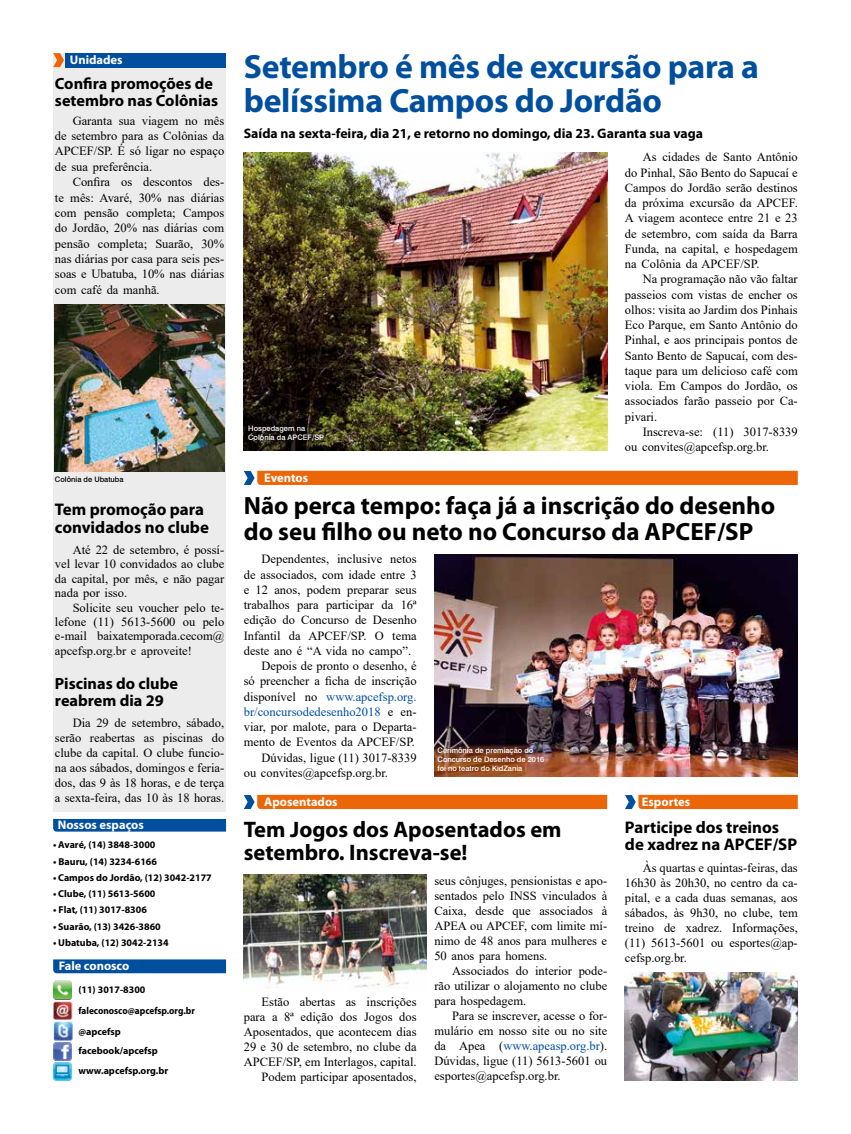
<style>
.page{position:relative;width:851px;height:1134px;background:#fff}
.page>*{position:absolute;margin:0;border:0;box-sizing:border-box;transform-origin:0 0}
.t1{font:700 33.75px/33.8px "Myriad Pro";letter-spacing:-.01em;color:#004f9f}
.t2{font:700 25px/26.2px "Myriad Pro";color:#000}
.t3{font:700 22.5px/23.1px "Myriad Pro";color:#000}
.t4{font:700 16.88px/17.5px "Myriad Pro";color:#000}
.t5{font:700 16.25px/16.9px "Myriad Pro";color:#000}
.t6{font:700 13.75px "Myriad Pro";color:#000}
.t7{font:12.5px/15px "Times New Roman";color:#000;text-align:justify}
.t8{font:700 12.5px "Myriad Pro";color:#fff}
.t9{font:12.5px "Times New Roman";color:#004f9f}
.t10{font:700 10px/20.1px "Myriad Pro";color:#000}
.t11{font:500 7.5px/9px "Swiss 721 BT";color:#fff}
.t12{font:500 7.5px "Swiss 721 BT";color:#000}
.s1{color:#000}
.s2{color:#004f9f}
</style>
<div class="page">
<img style="left:434px;top:555px;width:363px;height:221px">
<div style="left:53px;top:53px;width:173px;height:759px;background:#ececec"></div>
<div style="left:65px;top:53px;width:161px;height:15px;background:#004f9f"></div>
<svg style="left:53px;top:53px;width:11px;height:14px"></svg>
<svg style="left:53px;top:819px;width:173px;height:13px;background:#0754a1"></svg>
<svg style="left:53px;top:959px;width:173px;height:14px;background:#0854a2"></svg>
<img style="left:54px;top:981px;width:18px;height:18px">
<img style="left:53px;top:1001px;width:19px;height:19px">
<img style="left:53px;top:1022px;width:19px;height:18px">
<img style="left:54px;top:1042px;width:17px;height:18px">
<img style="left:54px;top:1063px;width:17px;height:17px">
<div style="left:244px;top:471px;width:553px;height:14px;background:#ec6608"></div>
<svg style="left:625px;top:795px;width:172px;height:14px;background:#e36b17"></svg>
<div style="left:244px;top:795px;width:363px;height:14px;background:#ec6608"></div>
<img style="left:55px;top:305px;width:169px;height:166px">
<img style="left:244px;top:153px;width:363px;height:298px">
<img style="left:244px;top:874px;width:182px;height:115px">
<img style="left:625px;top:973px;width:172px;height:107px">
<p class="t8" style="left:70px;top:52px;width:54px">Unidades</p>
<h3 class="t5" style="left:55px;top:75px;width:165px">Confira promoções de setembro nas Colônias</h3>
<p class="t7" style="left:55px;top:112px;width:171px;line-height:15.4px;text-indent:18px">Garanta sua viagem no mês de setembro para as Colônias da APCEF/SP. É só ligar no espaço de sua preferência.</p>
<p class="t7" style="left:55px;top:174px;width:171px;line-height:15.4px;text-indent:18px">Confira os descontos des&shy;te mês: Avaré, 30% nas diárias com pensão completa; Campos do Jordão, 20% nas diárias com pensão completa; Suarão, 30% nas diárias por casa para seis pes&shy;soas e Ubatuba, 10% nas diárias com café da manhã.</p>
<p class="t12" style="left:55px;top:475px;width:70px">Colônia de Ubatuba</p>
<h3 class="t4" style="left:55px;top:500px;width:155px">Tem promoção para convidados no clube</h3>
<p class="t7" style="left:55px;top:542px;width:171px;line-height:14.4px;text-indent:18px">Até 22 de setembro, é possí&shy;vel levar 10 convidados ao clube da capital, por mês, e não pagar nada por isso.</p>
<p class="t7" style="left:55px;top:600px;width:171px;line-height:14.4px;text-indent:18px">Solicite seu voucher pelo te&shy;lefone (11) 5613-5600 ou pelo e-mail baixatemporada.cecom@ apcefsp.org.br e aproveite!</p>
<h3 class="t5" style="left:55px;top:674px;width:124px">Piscinas do clube reabrem dia 29</h3>
<p class="t7" style="left:55px;top:715px;width:171px;text-indent:18px">Dia 29 de setembro, sábado, serão reabertas as piscinas do clube da capital. O clube funcio&shy;na aos sábados, domingos e feria&shy;dos, das 9 às 18 horas, e de terça a sexta-feira, das 10 às 18 horas.</p>
<p class="t8" style="left:58px;top:816px;width:88px">Nossos espaços</p>
<p class="t10" style="left:53px;top:835px;width:104px">• Avaré, (14) 3848-3000</p>
<p class="t10" style="left:53px;top:851px;width:105px">• Bauru, (14) 3234-6166</p>
<p class="t10" style="left:53px;top:867px;width:160px">• Campos do Jordão, (12) 3042-2177</p>
<p class="t10" style="left:53px;top:883px;width:104px">• Clube, (11) 5613-5600</p>
<p class="t10" style="left:53px;top:900px;width:95px">• Flat, (11) 3017-8306</p>
<p class="t10" style="left:53px;top:916px;width:109px">• Suarão, (13) 3426-3860</p>
<p class="t10" style="left:53px;top:932px;width:117px">• Ubatuba, (12) 3042-2134</p>
<p class="t8" style="left:59px;top:958px;width:72px">Fale conosco</p>
<p class="t10" style="left:78px;top:979px;width:118px">(11) 3017-8300 faleconosco@apcefsp.org.br @apcefsp facebook/apcefsp www.apcefsp.org.br</p>
<h1 class="t1" style="left:244px;top:49px;width:516px">Setembro é mês de excursão para a belíssima Campos do Jordão</h1>
<p class="t6" style="left:244px;top:125px;width:461px">Saída na sexta-feira, dia 21, e retorno no domingo, dia 23. Garanta sua vaga</p>
<p class="t7" style="left:625px;top:149px;width:174px;text-indent:18px">As cidades de Santo Antônio do Pinhal, São Bento do Sapucaí e Campos do Jordão serão destinos da próxima excursão da APCEF.<br>A viagem acontece entre 21 e 23 de setembro, com saída da Barra Funda, na capital, e hospedagem na Colônia da APCEF/SP.</p>
<p class="t7" style="left:625px;top:271px;width:174px;text-indent:18px">Na programação não vão faltar passeios com vistas de encher os olhos: visita ao Jardim dos Pinhais Eco Parque, em Santo Antônio do Pinhal, e aos principais pontos de Santo Bento de Sapucaí, com des&shy;taque para um delicioso café com viola. Em Campos do Jordão, os associados farão passeio por Ca&shy;pivari.</p>
<p class="t7" style="left:625px;top:424px;width:174px;text-indent:18px">Inscreva-se: (11) 3017-8339 ou convites@apcefsp.org.br.</p>
<p class="t11" style="left:248px;top:424px;width:77px">Hospedagem na<br>Colônia da APCEF/SP</p>
<p class="t8" style="left:264px;top:470px;width:45px">Eventos</p>
<h2 class="t2" style="left:244px;top:491px;width:533px">Não perca tempo: faça já a inscrição do desenho do seu filho ou neto no Concurso da APCEF/SP</h2>
<p class="t7" style="left:261px;top:551px;width:157px">Dependentes, inclusive netos</p>
<p class="t7" style="left:244px;top:566px;width:174px">de associados, com idade entre 3</p>
<p class="t7" style="left:244px;top:582px;width:174px">e 12 anos, podem preparar seus</p>
<p class="t7" style="left:244px;top:597px;width:174px">trabalhos para participar da 16ª</p>
<p class="t7" style="left:244px;top:612px;width:174px">edição do Concurso de Desenho</p>
<p class="t7" style="left:244px;top:627px;width:174px">Infantil da APCEF/SP. O tema</p>
<p class="t7" style="left:244px;top:643px;width:169px">deste ano é “A vida no campo”.</p>
<p class="t7" style="left:261px;top:658px;width:157px">Depois de pronto o desenho, é</p>
<p class="t7" style="left:244px;top:673px;width:174px">só preencher a ficha de inscrição</p>
<p class="t9" style="left:244px;top:687px;width:174px"><span class="s1">disponível no</span> www.apcefsp.org.</p>
<p class="t9" style="left:244px;top:703px;width:174px">br/concursodedesenho2018 <span class="s1">e en-</span></p>
<p class="t7" style="left:244px;top:719px;width:174px">viar, por malote, para o Departa-</p>
<p class="t7" style="left:244px;top:734px;width:173px">mento de Eventos da APCEF/SP.</p>
<p class="t7" style="left:261px;top:749px;width:157px">Dúvidas, ligue (11) 3017-8339</p>
<p class="t7" style="left:244px;top:765px;width:146px">ou convites@apcefsp.org.br.</p>
<p class="t8" style="left:264px;top:794px;width:75px">Aposentados</p>
<p class="t11" style="left:437px;top:745px;width:108px">Cerimônia de premiação do<br>Concurso de Desenho de 2016 foi no teatro do KidZania</p>
<h3 class="t3" style="left:244px;top:817px;width:319px">Tem Jogos dos Aposentados em setembro. Inscreva-se!</h3>
<p class="t7" style="left:244px;top:993px;width:174px;text-align:right">Estão abertas as inscrições para a 8ª edição dos Jogos dos<br>Aposentados, que acontecem dias<br>29 e 30 de setembro, no clube da<br>APCEF/SP, em Interlagos, capital.<br>Podem participar aposentados,</p>
<p class="t7" style="left:434px;top:873px;width:174px">seus cônjuges, pensionistas e apo&shy;sentados pelo INSS vinculados à Caixa, desde que associados à APEA ou APCEF, com limite mí&shy;nimo de 48 anos para mulheres e 50 anos para homens.</p>
<p class="t7" style="left:434px;top:963px;width:174px;text-indent:18px">Associados do interior pode&shy;rão utilizar o alojamento no clube para hospedagem.</p>
<p class="t7" style="left:434px;top:1008px;width:174px;text-indent:18px">Para se inscrever, acesse o for&shy;mulário em nosso site ou no site da Apea (<span class="s2">www.apeasp.org.br</span>).<br>Dúvidas, ligue (11) 5613-5601 ou esportes@apcefsp.org.br.</p>
<p class="t8" style="left:641px;top:794px;width:50px">Esportes</p>
<h3 class="t4" style="left:625px;top:818px;width:174px">Participe dos treinos de xadrez na APCEF/SP</h3>
<p class="t7" style="left:625px;top:860px;width:174px;text-indent:18px">Às quartas e quintas-feiras, das 16h30 às 20h30, no centro da ca&shy;pital, e a cada duas semanas, aos sábados, às 9h30, no clube, tem treino de xadrez. Informações, (11) 5613-5601 ou esportes@ap&shy;cefsp.org.br.</p>
</div>
